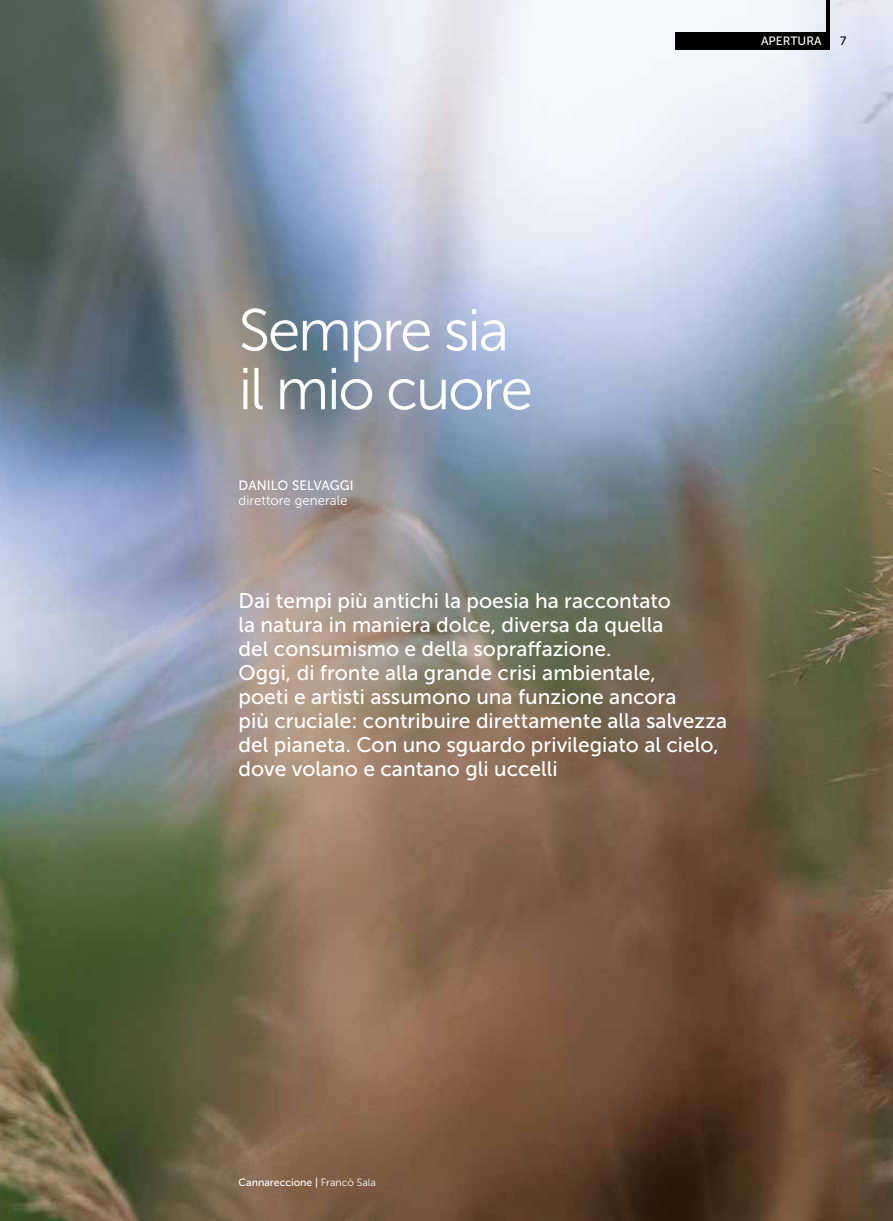
<style>
.page{position:relative;width:893px;height:1221px;background:#fff}
.page>*{position:absolute;margin:0;border:0;box-sizing:border-box;transform-origin:0 0}
.t1{font:58.8px/58.8px "Museo Sans 300";letter-spacing:-.04em;color:#fff}
.t2{font:21px/24px "Museo Sans 500";color:#fff}
.t3{font:13.5px "Museo Sans 300";letter-spacing:.005em;color:#fff}
.t4{font:13.5px "Museo Sans 500";letter-spacing:.005em;color:#fff}
.t5{font:12px "Museo Sans 500";color:#fff}
.t6{font:12px "Museo Sans 500";color:#000}
.t7{font:10.5px "Museo Sans 500";color:#fff}
.s1{font-family:"Museo Sans 300"}
</style>
<div class="page">
<img style="left:0;top:0;width:893px;height:1220px">
<div style="left:676px;top:33px;width:154px;height:17px;background:#000"></div>
<hr style="left:826px;top:0;width:4px;height:50px;background:#000">
<p class="t5" style="left:761px;top:35px;width:62px">APERTURA</p>
<p class="t6" style="left:840px;top:35px;width:8px">7</p>
<h1 class="t1" style="left:239px;top:301px;width:296px">Sempre sia il mio cuore</h1>
<p class="t4" style="left:239px;top:478px;width:117px">DANILO SELVAGGI</p>
<p class="t3" style="left:239px;top:493px;width:110px">direttore generale</p>
<p class="t2" style="left:239px;top:589px;width:490px">Dai tempi più antichi la poesia ha raccontato<br>la natura in maniera dolce, diversa da quella<br>del consumismo e della sopraffazione.<br>Oggi, di fronte alla grande crisi ambientale,<br>poeti e artisti assumono una funzione ancora<br>più cruciale: contribuire direttamente alla salvezza del pianeta. Con uno sguardo privilegiato al cielo, dove volano e cantano gli uccelli</p>
<p class="t7" style="left:239px;top:1176px;width:139px">Cannareccione | <span class="s1">Francò Sala</span></p>
</div>
